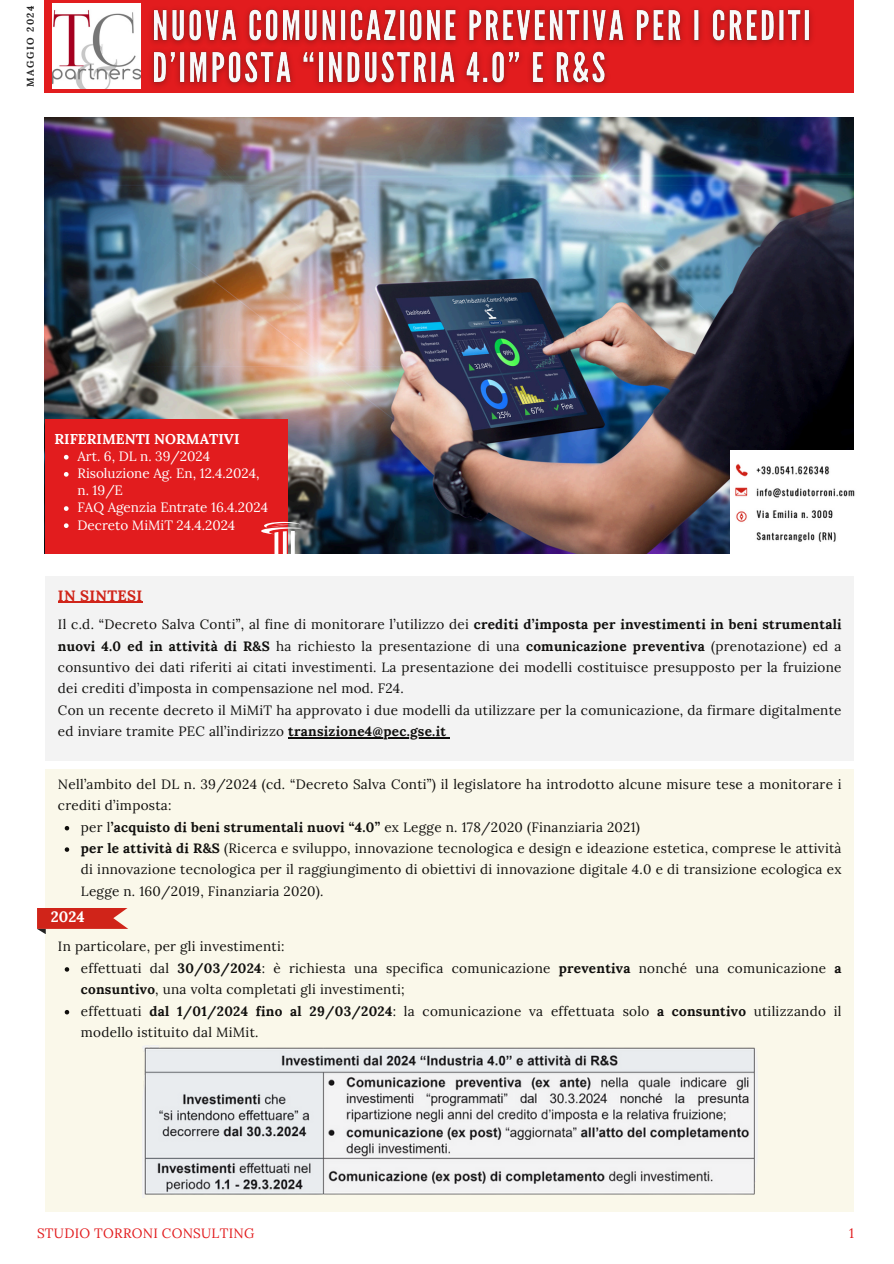
<style>
.page{position:relative;width:894px;height:1264px;background:#fff}
.page>*{position:absolute;margin:0;border:0;box-sizing:border-box;transform-origin:0 0}
.t1{font:700 15px "Lora";letter-spacing:.02em;color:#d02419}
.t2{font:700 15px "Lora";color:#fff}
.t3{font:700 14.25px "Lora";color:#fff}
.t4{font:13.5px/21.3px "Lora";letter-spacing:.02em;color:#100f0d}
.t5{font:13.5px/17.1px "Lora";color:#fff}
.t6{font:13.5px "Lora";letter-spacing:.02em;color:#e21c1e}
.t7{font:700 9.75px "Lora";letter-spacing:.15em;color:#222}
.s1{font-weight:700}
</style>
<div class="page">
<img style="left:44px;top:118px;width:809px;height:435px">
<img style="left:730px;top:451px;width:125px;height:102px">
<div style="left:46px;top:576px;width:807px;height:185px;background:#eee"></div>
<div style="left:46px;top:769px;width:807px;height:443px;background:#faf8ea"></div>
<div style="left:46px;top:419px;width:241px;height:134px;background:#e21c1e"></div>
<svg style="left:261px;top:522px;width:40px;height:32px"></svg>
<div style="left:44px;top:0;width:809px;height:92px;background:#e21c1e"></div>
<img style="left:53px;top:3px;width:88px;height:86px">
<img style="left:144px;top:8px;width:676px;height:85px">
<img style="left:143px;top:1046px;width:613px;height:149px">
<svg style="left:64px;top:455px;width:5px;height:4px"></svg>
<svg style="left:64px;top:472px;width:5px;height:4px"></svg>
<svg style="left:64px;top:506px;width:5px;height:5px"></svg>
<svg style="left:64px;top:523px;width:5px;height:5px"></svg>
<hr style="left:288px;top:737px;width:158px;height:1px;background:#100f0d">
<svg style="left:65px;top:826px;width:4px;height:4px"></svg>
<svg style="left:65px;top:847px;width:4px;height:4px"></svg>
<hr style="left:58px;top:601px;width:84px;height:2px;background:#d02419">
<svg style="left:37px;top:908px;width:91px;height:25px"></svg>
<svg style="left:65px;top:967px;width:4px;height:4px"></svg>
<svg style="left:65px;top:1010px;width:4px;height:4px"></svg>
<p class="t7" style="left:24px;top:87px;width:83px;rotate:-90deg">MAGGIO 2024</p>
<p class="t3" style="left:55px;top:429px;width:186px">RIFERIMENTI NORMATIVI</p>
<p class="t5" style="left:77px;top:447px;width:134px">Art. 6, DL n. 39/2024</p>
<p class="t5" style="left:77px;top:464px;width:183px">Risoluzione Ag. En, 12.4.2024, n. 19/E</p>
<p class="t5" style="left:77px;top:499px;width:192px">FAQ Agenzia Entrate 16.4.2024</p>
<h2 class="t5" style="left:77px;top:516px;width:159px">Decreto MiMiT 24.4.2024</h2>
<p class="t1" style="left:58px;top:585px;width:86px">IN SINTESI</p>
<h5 class="t4" style="left:58px;top:613px;width:785px">Il c.d. “Decreto Salva Conti”, al fine di monitorare l’utilizzo dei <span class="s1">crediti d’imposta per investimenti in beni strumentali nuovi 4.0 ed in attività di R&amp;S</span> ha richiesto la presentazione di una <span class="s1">comunicazione preventiva</span> (prenotazione) ed a consuntivo dei dati riferiti ai citati investimenti. La presentazione dei modelli costituisce presupposto per la fruizione dei crediti d’imposta in compensazione nel mod. F24.<br>Con un recente decreto il MiMiT ha approvato i due modelli da utilizzare per la comunicazione, da firmare digitalmente ed inviare tramite PEC all’indirizzo <span class="s1">transizione4@pec.gse.it</span></h5>
<p class="t4" style="left:58px;top:773px;width:784px">Nell’ambito del DL n. 39/2024 (cd. “Decreto Salva Conti”) il legislatore ha introdotto alcune misure tese a monitorare i crediti d’imposta:</p>
<p class="t4" style="left:81px;top:816px;width:560px">per l<span class="s1">’acquisto di beni strumentali nuovi “4.0”</span> ex Legge n. 178/2020 (Finanziaria 2021)</p>
<h5 class="t4" style="left:81px;top:837px;width:762px;text-align:justify"><span class="s1">per le attività di R&amp;S</span> (Ricerca e sviluppo, innovazione tecnologica e design e ideazione estetica, comprese le attività di innovazione tecnologica per il raggiungimento di obiettivi di innovazione digitale 4.0 e di transizione ecologica ex Legge n. 160/2019, Finanziaria 2020).</h5>
<p class="t2" style="left:51px;top:906px;width:35px">2024</p>
<p class="t4" style="left:58px;top:935px;width:228px">In particolare, per gli investimenti:</p>
<p class="t4" style="left:81px;top:957px;width:762px">effettuati dal <span class="s1">30/03/2024</span>: è richiesta una specifica comunicazione <span class="s1">preventiva</span> nonché una comunicazione <span class="s1">a consuntivo</span>, una volta completati gli investimenti;</p>
<p class="t4" style="left:81px;top:999px;width:762px">effettuati <span class="s1">dal 1/01/2024 fino al 29/03/2024</span>: la comunicazione va effettuata solo <span class="s1">a consuntivo</span> utilizzando il modello istituito dal MiMit.</p>
<p class="t6" style="left:37px;top:1224px;width:219px">STUDIO TORRONI CONSULTING</p>
<p class="t6" style="left:849px;top:1224px;width:6px">1</p>
</div>
